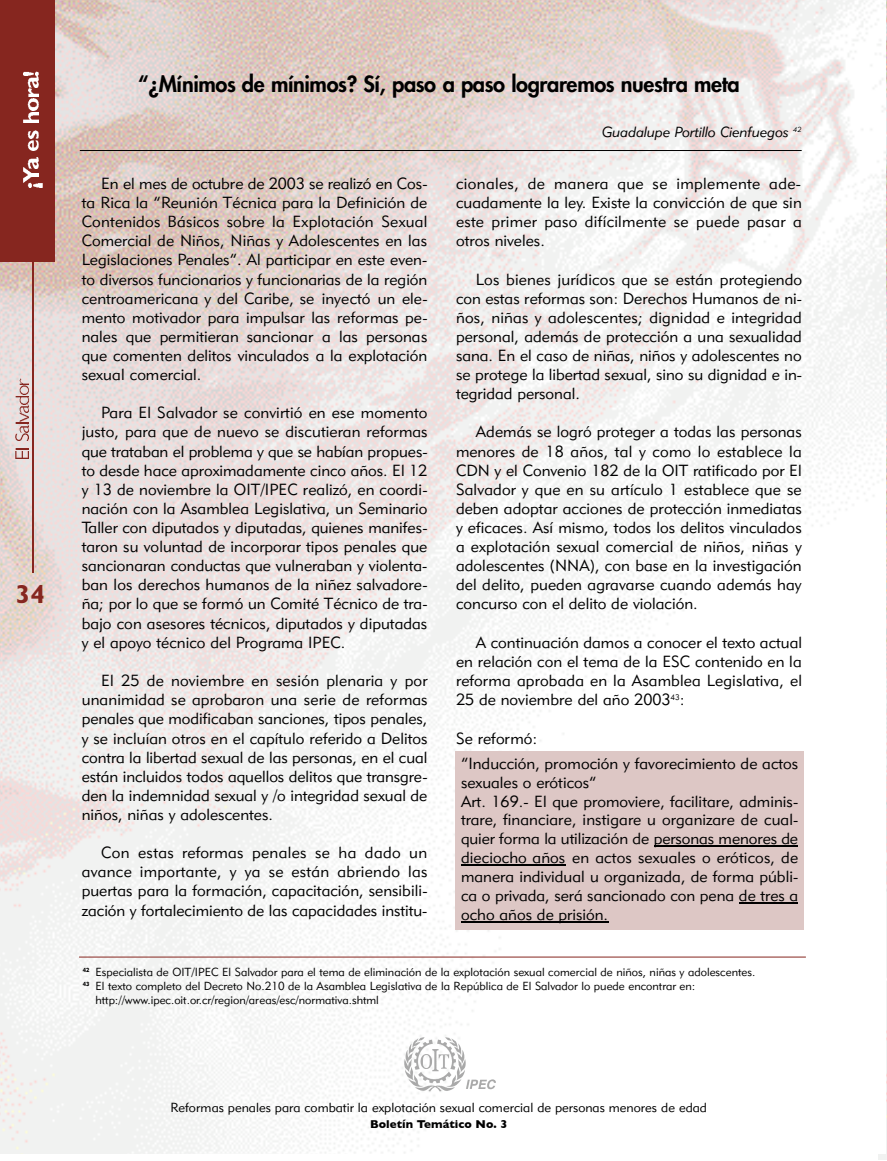
<style>
.page{position:relative;width:887px;height:1161px;background:#fff}
.page>*{position:absolute;margin:0;border:0;box-sizing:border-box;transform-origin:0 0}
.t1{font:700 26.07px "Gill Sans";color:#86261f}
.t2{font:800 21.7px "Futura";letter-spacing:-.02em;color:#000}
.t3{font:15.92px/19.1px "Geometric 415 BT Lite A";color:#000;text-align:justify}
.t4{font:14.53px "Geometric 415 BT Lite Italic A";color:#000}
.t5{font:13.12px "Geometric 415 BT Lite A";color:#000}
.t6{font:11.55px "Geometric 415 BT Lite A";color:#000}
.t7{font:700 11.55px "Gill Sans";color:#000}
</style>
<div class="page">
<img style="left:878px;top:0;width:9px;height:1159px">
<img style="left:0;top:0;width:885px;height:1154px">
<div style="left:0;top:0;width:55px;height:262px;background:#86261f"></div>
<img style="left:14px;top:452px;width:15px;height:7px">
<svg style="left:14px;top:448px;width:15px;height:2px"></svg>
<img style="left:14px;top:424px;width:15px;height:17px">
<svg style="left:14px;top:422px;width:15px;height:2px"></svg>
<img style="left:14px;top:397px;width:15px;height:24px">
<img style="left:14px;top:378px;width:15px;height:17px">
<hr style="left:32px;top:258px;width:1px;height:314px;background:#86261f">
<img style="left:27px;top:183px;width:16px;height:4px">
<img style="left:23px;top:169px;width:16px;height:13px">
<img style="left:23px;top:158px;width:16px;height:11px">
<img style="left:27px;top:130px;width:12px;height:21px">
<img style="left:23px;top:112px;width:16px;height:10px">
<img style="left:27px;top:99px;width:12px;height:11px">
<img style="left:27px;top:77px;width:12px;height:19px">
<img style="left:23px;top:71px;width:16px;height:4px">
<img style="left:405px;top:1037px;width:90px;height:65px">
<hr style="left:80px;top:150px;width:721px;height:1px;background:#000">
<hr style="left:79px;top:957px;width:727px;height:1px;background:#86261f">
<div style="left:455px;top:751px;width:349px;height:179px;background:#ddc7c5"></div>
<hr style="left:653px;top:846px;width:109px;height:1px;background:#000">
<hr style="left:762px;top:846px;width:36px;height:1px;background:#000">
<hr style="left:461px;top:864px;width:104px;height:1px;background:#000">
<hr style="left:739px;top:902px;width:31px;height:1px;background:#000">
<svg style="left:770px;top:902px;width:28px;height:1px"></svg>
<hr style="left:461px;top:921px;width:147px;height:1px;background:#000">
<h1 class="t1" style="left:16px;top:585px;width:30px">34</h1>
<h2 class="t2" style="left:138px;top:73px;width:603px">“¿Mínimos de mínimos? Sí, paso a paso lograremos nuestra meta</h2>
<p class="t4" style="left:602px;top:127px;width:201px">Guadalupe Portillo Cienfuegos <sup>42</sup></p>
<p class="t3" style="left:82px;top:175px;width:347px;text-indent:19px">En el mes de octubre de 2003 se realizó en Cos&shy;ta Rica la “Reunión Técnica para la Definición de Contenidos Básicos sobre la Explotación Sexual Comercial de Niños, Niñas y Adolescentes en las Legislaciones Penales”. Al participar en este even&shy;to diversos funcionarios y funcionarias de la región centroamericana y del Caribe, se inyectó un ele&shy;mento motivador para impulsar las re fo rmas pe&shy;nales que permitieran sancionar a las personas que comenten delitos vinculados a la explotación sexual comerc ia l.</p>
<p class="t3" style="left:82px;top:405px;width:347px;text-indent:19px">Para El Salvador se convirtió en ese momento justo, para que de nuevo se discutieran reformas que trataban el problema y que se habían propues&shy;to desde hace aproximadamente cinco años. El 12 y 13 de noviembre la OIT/IPEC realizó, en coordi&shy;nación con la Asamblea Legislativa, un Seminario Taller con diputados y diputadas, quienes manifes&shy;taron su voluntad de incorporar tipos penales que sancionaran conductas que vulneraban y violenta&shy;ban los derechos humanos de la niñez salvadore&shy;ña; por lo que se formó un Comité Técnico de tra&shy;bajo con asesores técnicos, diputados y diputadas y el apoyo técnico del Programa IPEC.</p>
<p class="t3" style="left:82px;top:673px;width:347px;text-indent:19px">El 25 de noviembre en sesión plenaria y por unanimidad se aprobaron una serie de reformas penales que modificaban sanciones, tipos penales, y se incluían otros en el capítulo referido a Delitos contra la libertad sexual de las personas, en el cual están incluidos todos aquellos delitos que transgre&shy;den la indemnidad sexual y /o integridad sexual de niños, niñas y adolescentes.</p>
<p class="t3" style="left:82px;top:845px;width:347px;text-indent:19px">Con estas reformas penales se ha dado un avance importante, y ya se están abriendo las puertas para la formación, capacitación, sensibili&shy;zación y fortalecimiento de las capacidades institu-</p>
<p class="t3" style="left:456px;top:175px;width:347px">cionales, de manera que se implemente ade&shy;cuadamente la ley. Existe la convicción de que sin este primer paso difícilmente se puede pasar a otros niveles.</p>
<p class="t3" style="left:456px;top:271px;width:347px;text-indent:20px">Los bienes jurídicos que se están protegiendo con estas reformas son: Derechos Humanos de ni&shy;ños, niñas y adolescentes; dignidad e integridad personal, además de protección a una sexualidad sana. En el caso de niñas, niños y adolescentes no se protege la libertad sexual, sino su dignidad e in&shy;tegridad personal.</p>
<p class="t3" style="left:456px;top:424px;width:347px;text-indent:20px">Además se logró proteger a todas las personas menores de 18 años, tal y como lo establece la CDN y el Convenio 182 de la OIT ratificado por El Salvador y que en su artículo 1 establece que se deben adoptar acciones de protección inmediatas y eficaces. Así mismo, todos los delitos vinculados a explotación sexual comercial de niños, niñas y adolescentes (NNA), con base en la investigación del delito, pueden agravarse cuando además hay concurso con el delito de violación.</p>
<p class="t3" style="left:456px;top:634px;width:347px;text-indent:20px">A continuación damos a conocer el texto actual en relación con el tema de la ESC contenido en la reforma aprobada en la Asamblea Legislativa, el 25 de noviembre del año 2003<sup>43</sup>:</p>
<p class="t3" style="left:456px;top:730px;width:83px">Se reformó:</p>
<p class="t3" style="left:461px;top:756px;width:339px;text-align:left">“Inducción, promoción y favorecimiento de actos sexuales o eróticos”<br>Art. 169.- El que promoviere, facilitare, adminis&shy;trare, financiare, instigare u organizare de cual&shy;quier forma la utilización de personas menores de dieciocho años en actos sexuales o eróticos, de manera individual u organizada, de forma públi&shy;ca o privada, será sancionado con pena de tres a ocho años de prisión.</p>
<p class="t6" style="left:83px;top:968px;width:674px"><sup>42</sup> Especialista de OIT/IPEC El Salvador para el tema de eliminación de la explotación sexual comercial de niños, niñas y adolescentes.</p>
<p class="t6" style="left:83px;top:982px;width:614px"><sup>43</sup> El texto completo del Decreto No.210 de la Asamblea Legislativa de la República de El Salvador lo puede encontrar en:</p>
<p class="t6" style="left:95px;top:995px;width:285px">http://www.ipec.oit.or.cr/region/areas/esc/normativa.shtml</p>
<p class="t5" style="left:170px;top:1103px;width:538px">Reformas penales para combatir la explotación sexual comercial de personas menores de edad</p>
<p class="t7" style="left:370px;top:1117px;width:139px">Boletín Temático No. 3</p>
</div>
